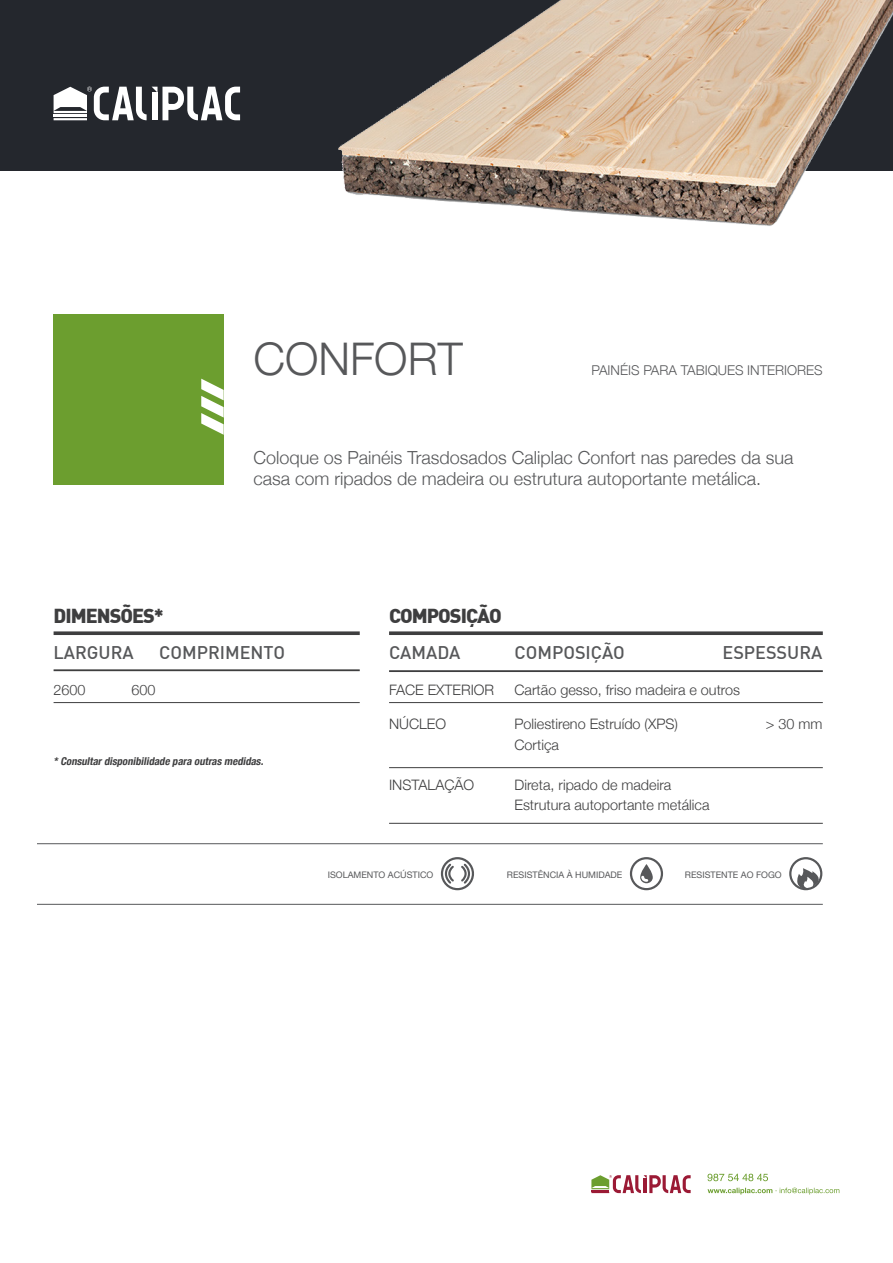
<style>
.page{position:relative;width:893px;height:1263px;background:#fff}
.page>*{position:absolute;margin:0;border:0;box-sizing:border-box;transform-origin:0 0}
.t1{font:300 45px "Helvetica Neue";color:#57585a}
.t2{font:900 19.8px "DIN";letter-spacing:-.05em;color:#3e3e3f}
.t3{font:300 18px/21px "Helvetica Neue";color:#57585a}
.t4{font:500 18px "DIN";color:#57585a}
.t5{font:300 14.4px "Helvetica Neue";color:#3e3e3f}
.t6{font:300 13.5px "Helvetica Neue";color:#57585a}
.t7{font:italic 700 condensed 10.8px "Helvetica Neue";color:#3e3e3f}
.t8{font:9px "Helvetica Neue";color:#57585a}
</style>
<div class="page">
<div style="left:54px;top:315px;width:170px;height:170px;background:#6c9e2f"></div>
<svg style="left:201px;top:379px;width:23px;height:56px"></svg>
<div style="left:0;top:0;width:893px;height:170px;background:#24272d"></div>
<svg style="left:54px;top:631px;width:306px;height:4px"></svg>
<hr style="left:54px;top:669px;width:306px;height:2px;background:#3e3e3f">
<hr style="left:54px;top:702px;width:306px;height:1px;background:#3e3e3f">
<svg style="left:591px;top:1175px;width:100px;height:18px"></svg>
<svg style="left:707px;top:1174px;width:61px;height:7px"></svg>
<svg style="left:708px;top:1187px;width:131px;height:7px"></svg>
<svg style="left:54px;top:87px;width:186px;height:33px"></svg>
<svg style="left:389px;top:631px;width:434px;height:4px;background:#525253"></svg>
<hr style="left:389px;top:670px;width:434px;height:2px;background:#3e3e3f">
<hr style="left:37px;top:904px;width:786px;height:1px;background:#57585a">
<svg style="left:444px;top:862px;width:27px;height:24px"></svg>
<div style="left:441px;top:857px;width:33px;height:33px;border:2px solid #57585a;border-radius:50%"></div>
<div style="left:630px;top:857px;width:33px;height:33px;border:2px solid #57585a;border-radius:50%"></div>
<svg style="left:640px;top:864px;width:13px;height:19px"></svg>
<div style="left:789px;top:857px;width:33px;height:33px;border:2px solid #57585a;border-radius:50%"></div>
<svg style="left:796px;top:868px;width:27px;height:21px"></svg>
<hr style="left:37px;top:843px;width:786px;height:1px;background:#57585a">
<hr style="left:389px;top:702px;width:434px;height:1px;background:#3e3e3f">
<hr style="left:389px;top:767px;width:434px;height:1px;background:#3e3e3f">
<hr style="left:389px;top:823px;width:434px;height:1px;background:#3e3e3f">
<img style="left:313px;top:0;width:580px;height:226px">
<p class="t1" style="left:253px;top:323px;width:211px">CONFORT</p>
<p class="t6" style="left:592px;top:359px;width:233px">PAINÉIS PARA TABIQUES INTERIORES</p>
<p class="t3" style="left:253px;top:446px;width:542px">Coloque os Painéis Trasdosados Caliplac Confort nas paredes da sua casa com ripados de madeira ou estrutura autoportante metálica.</p>
<p class="t2" style="left:54px;top:602px;width:112px">DIMENSÕES*</p>
<p class="t4" style="left:54px;top:641px;width:82px">LARGURA</p>
<p class="t4" style="left:159px;top:641px;width:127px">COMPRIMENTO</p>
<p class="t5" style="left:54px;top:678px;width:34px">2600</p>
<p class="t5" style="left:132px;top:678px;width:26px">600</p>
<p class="t7" style="left:54px;top:753px;width:214px">*Consultardisponibilidadeparaoutrasmedidas.</p>
<p class="t2" style="left:389px;top:602px;width:114px">COMPOSIÇÃO</p>
<p class="t4" style="left:389px;top:641px;width:73px">CAMADA</p>
<p class="t4" style="left:514px;top:641px;width:112px">COMPOSIÇÃO</p>
<p class="t4" style="left:722px;top:641px;width:101px">ESPESSURA</p>
<p class="t5" style="left:389px;top:678px;width:107px">FACE EXTERIOR</p>
<p class="t5" style="left:514px;top:678px;width:227px">Cartão gesso, friso madeira e outros</p>
<p class="t5" style="left:389px;top:712px;width:59px">NÚCLEO</p>
<p class="t5" style="left:766px;top:712px;width:58px">&gt; 30 mm</p>
<p class="t5" style="left:514px;top:712px;width:165px">Poliestireno Estruído (XPS)</p>
<p class="t5" style="left:389px;top:773px;width:87px">INSTALAÇÃO</p>
<p class="t5" style="left:514px;top:733px;width:46px">Cortiça</p>
<p class="t5" style="left:514px;top:773px;width:158px">Direta, ripado de madeira</p>
<p class="t5" style="left:514px;top:793px;width:196px">Estrutura autoportante metálica</p>
<p class="t8" style="left:328px;top:868px;width:107px">ISOLAMENTO ACÚSTICO</p>
<p class="t8" style="left:507px;top:868px;width:117px">RESISTÊNCIA À HUMIDADE</p>
<p class="t8" style="left:685px;top:868px;width:98px">RESISTENTE AO FOGO</p>
</div>
